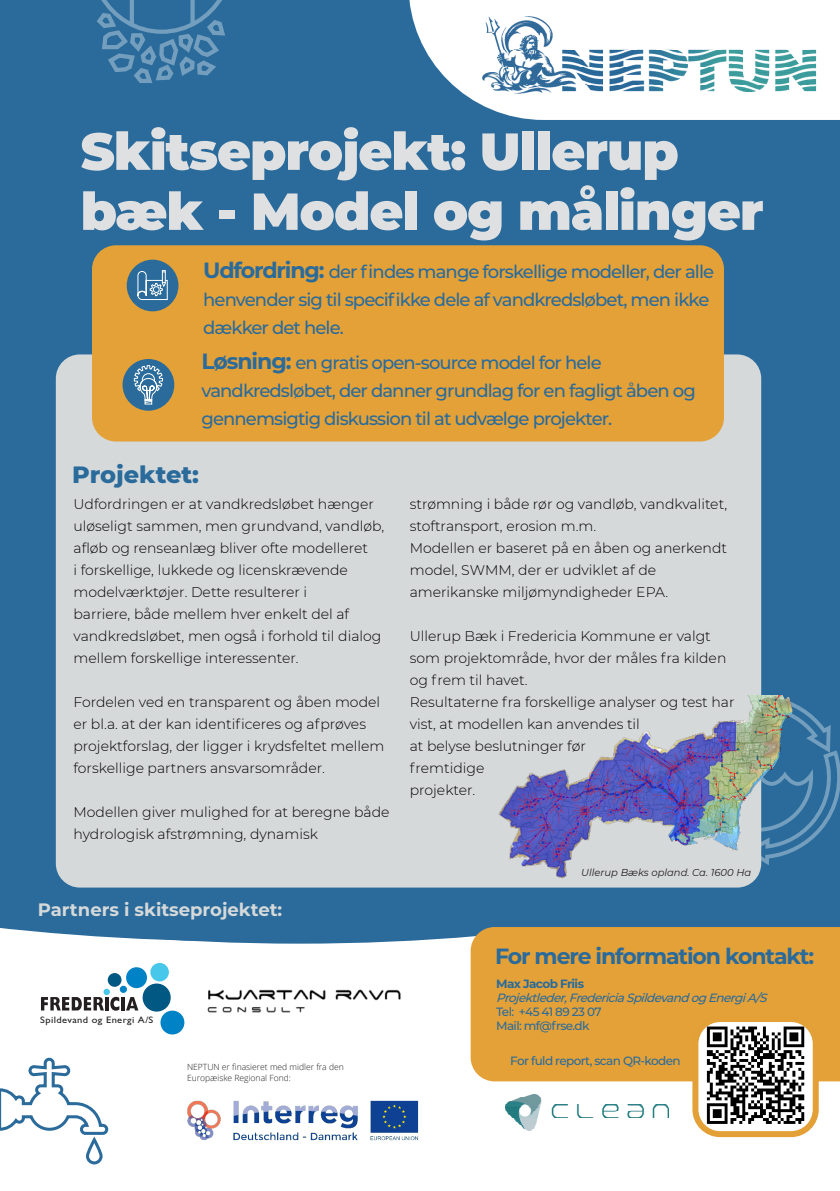
<style>
.page{position:relative;width:840px;height:1191px;background:#fff}
.page>*{position:absolute;margin:0;border:0;box-sizing:border-box;transform-origin:0 0}
.t1{font:900 52px/60px "Montserrat";letter-spacing:-.02em;color:#dfe0e2}
.t2{font:800 24px "Montserrat";color:#2a6b9b}
.t3{font:700 22px "Montserrat";letter-spacing:-.05em;color:#2a6b9b}
.t4{font:500 18px/28px "Montserrat";letter-spacing:-.05em;color:#2a6b9b}
.t5{font:700 18px "Montserrat";color:#d6d9da}
.t6{font:300 14px/22px "Montserrat";color:#000}
.t7{font:500 12px "Montserrat";letter-spacing:-.05em;color:#2a6b9b}
.t8{font:italic 500 12px "Montserrat";color:#2a6b9b}
.t9{font:700 12px "Montserrat";letter-spacing:-.05em;color:#2a6b9b}
.t10{font:italic 10px "Montserrat";color:#231f20}
.t11{font:9.4px "Gill Sans";letter-spacing:.035em;color:#231f20;scale:1.11 1}
.t12{font:300 8.6px/10.2px "Open Sans";color:#231f20}
.s1{font-weight:700;font-size:22px}
</style>
<div class="page">
<div style="left:0;top:422px;width:839px;height:521px;background:#2a6b9b"></div>
<svg style="left:799px;top:695px;width:40px;height:170px;background:#3975a1"></svg>
<img style="left:505px;top:1094px;width:162px;height:36px">
<img style="left:187px;top:1100px;width:232px;height:41px">
<div style="left:470px;top:927px;width:369px;height:154px;background:#e3a138"></div>
<svg style="left:41px;top:996px;width:97px;height:14px"></svg>
<div style="left:103px;top:988px;width:7px;height:7px;background:#47c7ea;border-radius:50%"></div>
<div style="left:120px;top:985px;width:7px;height:8px;background:#0083c6;border-radius:50%"></div>
<div style="left:126px;top:967px;width:21px;height:21px;background:#0083c6;border-radius:50%"></div>
<div style="left:160px;top:1010px;width:24px;height:24px;background:#0083c6;border-radius:50%"></div>
<div style="left:142px;top:983px;width:29px;height:28px;background:#005883;border-radius:50%"></div>
<div style="left:107px;top:973px;width:15px;height:14px;background:#005883;border-radius:50%"></div>
<div style="left:150px;top:962px;width:19px;height:19px;background:#47c7ea;border-radius:50%"></div>
<img style="left:207px;top:989px;width:194px;height:23px">
<div style="left:0;top:0;width:839px;height:422px;background:#2a6b9b"></div>
<svg style="left:409px;top:0;width:430px;height:120px;fill:#fff"></svg>
<img style="left:481px;top:16px;width:335px;height:84px">
<div style="left:56px;top:354px;width:704px;height:533px;background:#d6d9da;border-radius:24px"></div>
<svg style="left:0;top:1057px;width:109px;height:108px"></svg>
<svg style="left:97px;top:0;width:128px;height:83px"></svg>
<div style="left:92px;top:245px;width:631px;height:196px;background:#e3a138;border-radius:24px"></div>
<div style="left:122px;top:359px;width:52px;height:52px;background:#2a6b9b;border-radius:50%"></div>
<svg style="left:133px;top:365px;width:30px;height:40px"></svg>
<div style="left:127px;top:260px;width:51px;height:51px;background:#2a6b9b;border-radius:50%"></div>
<svg style="left:137px;top:270px;width:31px;height:30px"></svg>
<img style="left:498px;top:695px;width:301px;height:190px">
<img style="left:695px;top:1019px;width:120px;height:111px">
<div style="left:692px;top:1016px;width:126px;height:121px;border:6px solid #e3a037;border-radius:25px"></div>
<p class="t1" style="left:81px;top:118px;width:684px">Skitseprojekt: Ullerup bæk - Model og målinger</p>
<p class="t4" style="left:203px;top:257px;width:512px"><span class="s1">Udfordring:</span> der findes mange forskellige modeller, der alle henvender sig til specifikke dele af vandkredsløbet, men ikke dækker det hele.</p>
<p class="t4" style="left:201px;top:347px;width:495px"><span class="s1">Løsning:</span> en gratis open-source model for hele vandkredsløbet, der danner grundlag for en fagligt åben og gennemsigtig diskussion til at udvælge projekter.</p>
<p class="t2" style="left:72px;top:457px;width:128px">Projektet:</p>
<p class="t6" style="left:73px;top:493px;width:312px">Udfordringen er at vandkredsløbet hænger uløseligt sammen, men grundvand, vandløb, afløb og renseanlæg bliver ofte modelleret<br>i forskellige, lukkede og licenskrævende modelværktøjer. Dette resulterer i<br>barriere, både mellem hver enkelt del af vandkredsløbet, men også i forhold til dialog mellem forskellige interessenter.</p>
<p class="t6" style="left:73px;top:691px;width:312px">Fordelen ved en transparent og åben model er bl.a. at der kan identificeres og afprøves projektforslag, der ligger i krydsfeltet mellem forskellige partners ansvarsområder.</p>
<p class="t6" style="left:73px;top:801px;width:317px">Modellen giver mulighed for at beregne både hydrologisk afstrømning, dynamisk</p>
<p class="t5" style="left:38px;top:896px;width:246px">Partners i skitseprojektet:</p>
<p class="t11" style="left:40px;top:1014px;width:103px">Spildevand og Energi A/S</p>
<p class="t12" style="left:187px;top:1061px;width:158px">NEPTUN er finasieret med midler fra den<br>Europæiske Regional Fond:</p>
<p class="t6" style="left:409px;top:493px;width:319px">strømning i både rør og vandløb, vandkvalitet, stoftransport, erosion m.m.</p>
<p class="t6" style="left:409px;top:537px;width:318px">Modellen er baseret på en åben og anerkendt model, SWMM, der er udviklet af de amerikanske miljømyndigheder EPA.</p>
<p class="t6" style="left:409px;top:625px;width:318px">Ullerup Bæk i Fredericia Kommune er valgt som projektområde, hvor der måles fra kilden og frem til havet.</p>
<p class="t6" style="left:409px;top:691px;width:326px">Resultaterne fra forskellige analyser og test har vist, at modellen kan anvendes til</p>
<p class="t6" style="left:409px;top:735px;width:178px">at belyse beslutninger før</p>
<p class="t6" style="left:409px;top:757px;width:76px">fremtidige</p>
<p class="t6" style="left:409px;top:779px;width:67px">projekter.</p>
<p class="t10" style="left:581px;top:865px;width:171px">Ullerup Bæks opland. Ca. 1600 Ha</p>
<p class="t3" style="left:494px;top:940px;width:320px">For mere information kontakt:</p>
<p class="t9" style="left:496px;top:975px;width:89px">Max Jacob Friis</p>
<p class="t8" style="left:496px;top:989px;width:276px">Projektleder,FredericiaSpildevandogEnergiA/S</p>
<p class="t7" style="left:496px;top:1003px;width:107px">Tel: +45 41 89 23 07</p>
<p class="t7" style="left:496px;top:1017px;width:95px">Mail: mf@frse.dk</p>
<p class="t7" style="left:510px;top:1052px;width:172px">For fuld report, scan QR-koden</p>
</div>
